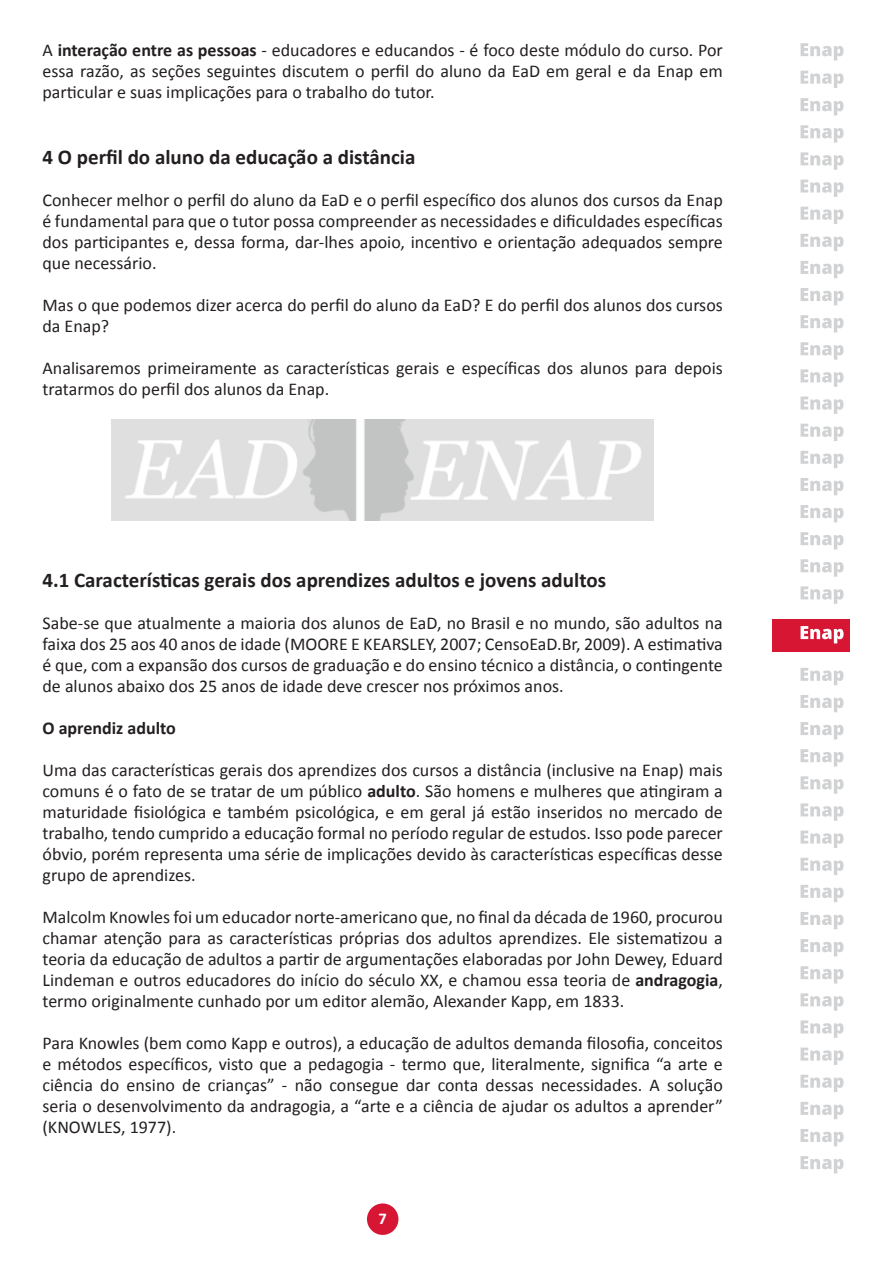
<style>
.page{position:relative;width:893px;height:1263px;background:#fff}
.page>*{position:absolute;margin:0;border:0;box-sizing:border-box;transform-origin:0 0}
.t1{font:700 21px "Calibri";color:#231f20}
.t2{font:18px/21px "Calibri";color:#231f20;text-align:justify}
.t3{font:700 18px "Calibri";color:#231f20}
.t4{font:700 16.5px "Calibri";color:#fff}
.s1{font-weight:700}
</style>
<div class="page">
<div style="left:367px;top:1203px;width:31px;height:32px;background:#d71634;border-radius:50%"></div>
<div style="left:772px;top:619px;width:77px;height:32px;background:#d71634"></div>
<svg style="left:801px;top:626px;width:43px;height:17px"></svg>
<svg style="left:801px;top:98px;width:43px;height:17px"></svg>
<svg style="left:801px;top:125px;width:43px;height:18px"></svg>
<svg style="left:801px;top:152px;width:43px;height:18px"></svg>
<svg style="left:801px;top:180px;width:43px;height:17px"></svg>
<svg style="left:801px;top:207px;width:43px;height:17px"></svg>
<svg style="left:801px;top:234px;width:43px;height:17px"></svg>
<svg style="left:801px;top:261px;width:43px;height:17px"></svg>
<svg style="left:801px;top:288px;width:43px;height:17px"></svg>
<svg style="left:801px;top:315px;width:43px;height:17px"></svg>
<svg style="left:801px;top:342px;width:43px;height:18px"></svg>
<svg style="left:801px;top:369px;width:43px;height:18px"></svg>
<svg style="left:801px;top:397px;width:43px;height:17px"></svg>
<svg style="left:801px;top:424px;width:43px;height:17px"></svg>
<svg style="left:801px;top:451px;width:43px;height:17px"></svg>
<svg style="left:801px;top:478px;width:43px;height:17px"></svg>
<svg style="left:801px;top:505px;width:43px;height:17px"></svg>
<svg style="left:801px;top:532px;width:43px;height:17px"></svg>
<svg style="left:801px;top:559px;width:43px;height:18px"></svg>
<svg style="left:801px;top:586px;width:43px;height:18px"></svg>
<svg style="left:801px;top:668px;width:43px;height:17px"></svg>
<svg style="left:801px;top:695px;width:43px;height:17px"></svg>
<svg style="left:801px;top:722px;width:43px;height:17px"></svg>
<svg style="left:801px;top:749px;width:43px;height:17px"></svg>
<svg style="left:801px;top:776px;width:43px;height:18px"></svg>
<svg style="left:801px;top:803px;width:43px;height:18px"></svg>
<svg style="left:801px;top:830px;width:43px;height:18px"></svg>
<svg style="left:801px;top:858px;width:43px;height:17px"></svg>
<svg style="left:801px;top:885px;width:43px;height:17px"></svg>
<svg style="left:801px;top:912px;width:43px;height:17px"></svg>
<svg style="left:801px;top:939px;width:43px;height:17px"></svg>
<svg style="left:801px;top:966px;width:43px;height:17px"></svg>
<svg style="left:801px;top:993px;width:43px;height:18px"></svg>
<svg style="left:801px;top:1020px;width:43px;height:18px"></svg>
<svg style="left:801px;top:1047px;width:43px;height:18px"></svg>
<svg style="left:801px;top:1075px;width:43px;height:17px"></svg>
<svg style="left:801px;top:1102px;width:43px;height:17px"></svg>
<svg style="left:801px;top:1129px;width:43px;height:17px"></svg>
<svg style="left:801px;top:1156px;width:43px;height:17px"></svg>
<svg style="left:801px;top:71px;width:43px;height:17px"></svg>
<svg style="left:801px;top:43px;width:43px;height:18px"></svg>
<img style="left:112px;top:419px;width:542px;height:101px">
<p class="t2" style="left:43px;top:40px;width:682px">A <span class="s1">interação entre as pessoas</span> - educadores e educandos - é foco deste módulo do curso. Por essa razão, as seções seguintes discutem o perfil do aluno da EaD em geral e da Enap em particular e suas implicações para o trabalho do tutor.</p>
<p class="t1" style="left:43px;top:144px;width:374px">4 O perfil do aluno da educação a distância</p>
<p class="t2" style="left:43px;top:190px;width:682px">Conhecer melhor o perfil do aluno da EaD e o perfil específico dos alunos dos cursos da Enap é fundamental para que o tutor possa compreender as necessidades e dificuldades específicas dos participantes e, dessa forma, dar-lhes apoio, incentivo e orientação adequados sempre que necessário.</p>
<p class="t2" style="left:43px;top:295px;width:682px">Mas o que podemos dizer acerca do perfil do aluno da EaD? E do perfil dos alunos dos cursos da Enap?</p>
<p class="t2" style="left:43px;top:358px;width:682px">Analisaremos primeiramente as características gerais e específicas dos alunos para depois tratarmos do perfil dos alunos da Enap.</p>
<p class="t1" style="left:43px;top:567px;width:565px">4.1 Características gerais dos aprendizes adultos e jovens adultos</p>
<p class="t2" style="left:43px;top:613px;width:682px">Sabe-se que atualmente a maioria dos alunos de EaD, no Brasil e no mundo, são adultos na faixa dos 25 aos 40 anos de idade (MOORE E KEARSLEY, 2007; CensoEaD.Br, 2009). A estimativa é que, com a expansão dos cursos de graduação e do ensino técnico a distância, o contingente de alunos abaixo dos 25 anos de idade deve crescer nos próximos anos.</p>
<p class="t3" style="left:43px;top:717px;width:135px">O aprendiz adulto</p>
<p class="t2" style="left:43px;top:760px;width:682px">Uma das características gerais dos aprendizes dos cursos a distância (inclusive na Enap) mais comuns é o fato de se tratar de um público <span class="s1">adulto</span>. São homens e mulheres que atingiram a maturidade fisiológica e também psicológica, e em geral já estão inseridos no mercado de trabalho, tendo cumprido a educação formal no período regular de estudos. Isso pode parecer óbvio, porém representa uma série de implicações devido às características específicas desse grupo de aprendizes.</p>
<p class="t2" style="left:43px;top:907px;width:682px">Malcolm Knowles foi um educador norte-americano que, no final da década de 1960, procurou chamar atenção para as características próprias dos adultos aprendizes. Ele sistematizou a teoria da educação de adultos a partir de argumentações elaboradas por John Dewey, Eduard Lindeman e outros educadores do início do século XX, e chamou essa teoria de <span class="s1">andragogia</span>, termo originalmente cunhado por um editor alemão, Alexander Kapp, em 1833.</p>
<p class="t2" style="left:43px;top:1033px;width:682px">Para Knowles (bem como Kapp e outros), a educação de adultos demanda filosofia, conceitos e métodos específicos, visto que a pedagogia - termo que, literalmente, significa “a arte e ciência do ensino de crianças” - não consegue dar conta dessas necessidades. A solução seria o desenvolvimento da andragogia, a “arte e a ciência de ajudar os adultos a aprender” (KNOWLES, 1977).</p>
<p class="t4" style="left:378px;top:1208px;width:10px">7</p>
</div>
